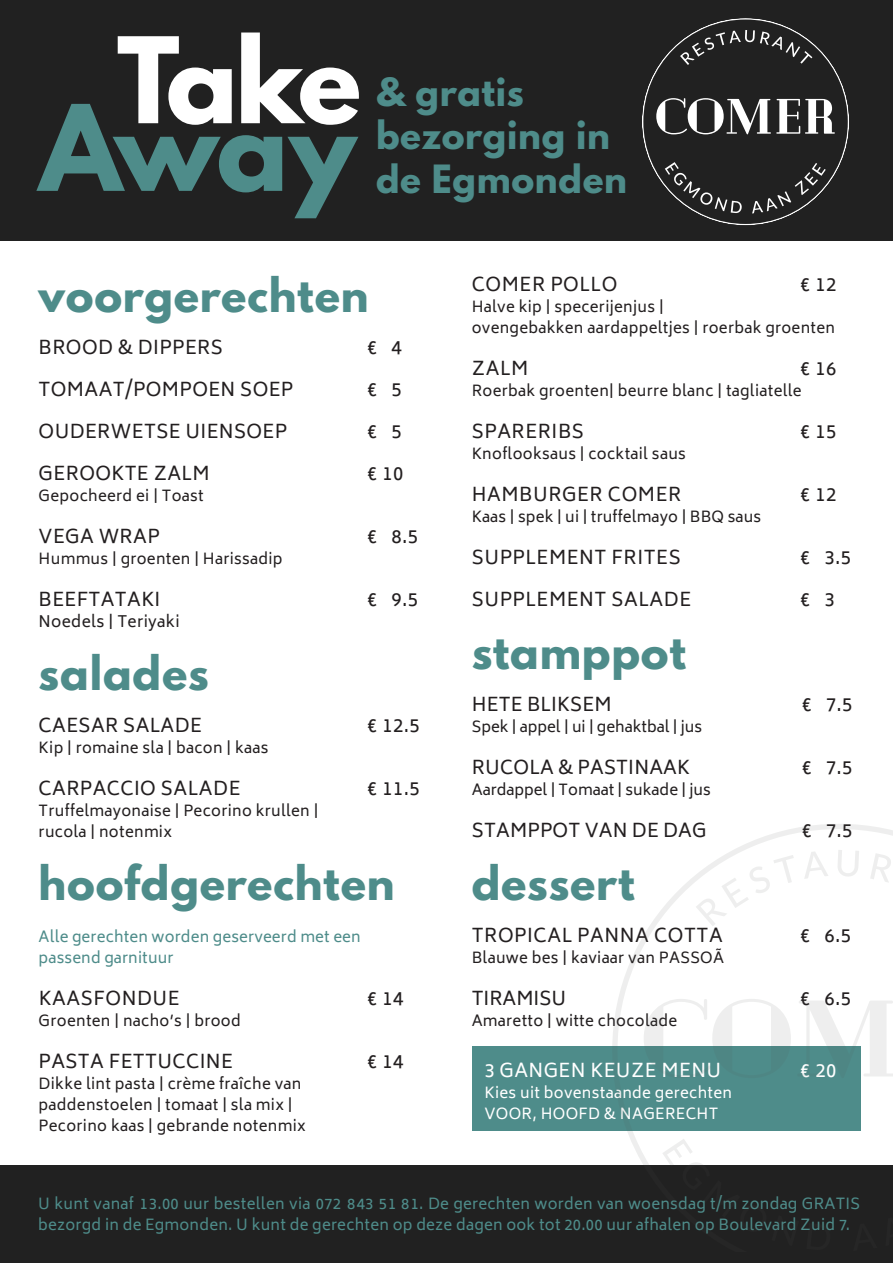
<style>
.page{position:relative;width:893px;height:1263px;background:#fff}
.page>*{position:absolute;margin:0;border:0;box-sizing:border-box;transform-origin:0 0}
.t1{font:700 105.45px "League Spartan";color:#fff}
.t2{font:700 105.45px "League Spartan";color:#4e8c8a}
.t3{font:700 42px "League Spartan";letter-spacing:.02em;color:#4e8c8a}
.t4{font:700 34.5px/43.5px "League Spartan";letter-spacing:.02em;color:#4e8c8a}
.t5{font:18.75px "Biryani";letter-spacing:.02em;color:#231f20}
.t6{font:18.75px "Biryani";letter-spacing:.02em;color:#fff}
.t7{font:18.75px "Biryani";color:#231f20}
.t8{font:15.6px "Biryani";letter-spacing:.02em;color:#231f20}
.t9{font:15px/21px "Biryani";letter-spacing:.02em;color:#231f20}
.t10{font:15px/21px "Biryani";letter-spacing:.015em;color:#4e8c8a}
.t11{font:15px "Biryani";color:#231f20}
.t12{font:15px/21px "Biryani";letter-spacing:.02em;color:#fff}
</style>
<div class="page">
<div style="left:472px;top:1047px;width:388px;height:84px;background:#4e8c8a"></div>
<div style="left:0;top:1165px;width:893px;height:98px;background:#212121"></div>
<div style="left:0;top:0;width:893px;height:240px;background:#212121"></div>
<svg style="left:642px;top:18px;width:207px;height:208px"></svg>
<svg style="left:612px;top:824px;width:281px;height:341px"></svg>
<h1 class="t1" style="left:117px;top:-2px;width:246px">Take</h1>
<h1 class="t2" style="left:39px;top:66px;width:319px">Away</h1>
<h3 class="t4" style="left:376px;top:69px;width:252px">&amp; gratis bezorging in de Egmonden</h3>
<h2 class="t3" style="left:39px;top:262px;width:331px">voorgerechten</h2>
<p class="t5" style="left:39px;top:336px;width:186px">BROOD &amp; DIPPERS</p>
<p class="t5" style="left:367px;top:336px;width:36px">€ 4</p>
<p class="t5" style="left:39px;top:378px;width:256px">TOMAAT/POMPOEN SOEP</p>
<p class="t5" style="left:367px;top:378px;width:36px">€ 5</p>
<p class="t5" style="left:39px;top:420px;width:250px">OUDERWETSE UIENSOEP</p>
<p class="t5" style="left:367px;top:420px;width:36px">€ 5</p>
<p class="t5" style="left:39px;top:462px;width:173px">GEROOKTE ZALM</p>
<p class="t5" style="left:367px;top:462px;width:38px">€ 10</p>
<p class="t9" style="left:39px;top:485px;width:167px">Gepocheerd ei | Toast</p>
<p class="t5" style="left:39px;top:525px;width:123px">VEGA WRAP</p>
<p class="t5" style="left:367px;top:525px;width:52px">€ 8.5</p>
<p class="t9" style="left:39px;top:548px;width:245px">Hummus | groenten | Harissadip</p>
<p class="t5" style="left:39px;top:588px;width:123px">BEEFTATAKI</p>
<p class="t5" style="left:367px;top:588px;width:52px">€ 9.5</p>
<p class="t8" style="left:39px;top:612px;width:142px">Noedels | Teriyaki</p>
<h2 class="t3" style="left:39px;top:640px;width:172px">salades</h2>
<p class="t5" style="left:39px;top:714px;width:165px">CAESAR SALADE</p>
<p class="t5" style="left:367px;top:714px;width:54px">€ 12.5</p>
<p class="t9" style="left:39px;top:737px;width:231px">Kip | romaine sla | bacon | kaas</p>
<p class="t5" style="left:39px;top:777px;width:203px">CARPACCIO SALADE</p>
<p class="t5" style="left:367px;top:777px;width:54px">€ 11.5</p>
<p class="t9" style="left:39px;top:800px;width:281px">Truffelmayonaise | Pecorino krullen | rucola | notenmix</p>
<h2 class="t3" style="left:39px;top:850px;width:357px">hoofdgerechten</h2>
<p class="t10" style="left:39px;top:926px;width:324px">Alle gerechten worden geserveerd met een passend garnituur</p>
<p class="t5" style="left:39px;top:987px;width:142px">KAASFONDUE</p>
<p class="t5" style="left:367px;top:987px;width:38px">€ 14</p>
<p class="t9" style="left:39px;top:1010px;width:204px">Groenten | nacho’s | brood</p>
<p class="t5" style="left:39px;top:1050px;width:196px">PASTA FETTUCCINE</p>
<p class="t5" style="left:367px;top:1050px;width:38px">€ 14</p>
<p class="t9" style="left:39px;top:1073px;width:269px">Dikke lint pasta | crème fraîche van paddenstoelen | tomaat | sla mix |<br>Pecorino kaas | gebrande notenmix</p>
<p class="t5" style="left:472px;top:273px;width:147px">COMER POLLO</p>
<p class="t5" style="left:800px;top:273px;width:38px">€ 12</p>
<p class="t9" style="left:472px;top:296px;width:365px">Halve kip | specerijenjus |<br>ovengebakken aardappeltjes | roerbak groenten</p>
<p class="t5" style="left:472px;top:357px;width:58px">ZALM</p>
<p class="t5" style="left:800px;top:357px;width:38px">€ 16</p>
<p class="t9" style="left:472px;top:380px;width:332px">Roerbak groenten| beurre blanc | tagliatelle</p>
<p class="t5" style="left:472px;top:420px;width:114px">SPARERIBS</p>
<p class="t5" style="left:800px;top:420px;width:38px">€ 15</p>
<p class="t9" style="left:472px;top:443px;width:216px">Knoflooksaus | cocktail saus</p>
<p class="t5" style="left:472px;top:483px;width:211px">HAMBURGER COMER</p>
<p class="t5" style="left:800px;top:483px;width:38px">€ 12</p>
<p class="t9" style="left:472px;top:506px;width:291px">Kaas | spek | ui | truffelmayo | BBQ saus</p>
<p class="t5" style="left:472px;top:546px;width:210px">SUPPLEMENT FRITES</p>
<p class="t5" style="left:800px;top:546px;width:52px">€ 3.5</p>
<p class="t5" style="left:472px;top:588px;width:221px">SUPPLEMENT SALADE</p>
<p class="t5" style="left:800px;top:588px;width:36px">€ 3</p>
<h2 class="t3" style="left:472px;top:619px;width:216px">stamppot</h2>
<p class="t5" style="left:472px;top:693px;width:142px">HETE BLIKSEM</p>
<p class="t5" style="left:802px;top:693px;width:52px">€ 7.5</p>
<p class="t11" style="left:472px;top:718px;width:232px">Spek | appel | ui | gehaktbal | jus</p>
<p class="t5" style="left:472px;top:756px;width:220px">RUCOLA &amp; PASTINAAK</p>
<p class="t5" style="left:802px;top:756px;width:52px">€ 7.5</p>
<p class="t11" style="left:472px;top:781px;width:241px">Aardappel | Tomaat | sukade | jus</p>
<p class="t5" style="left:472px;top:819px;width:236px">STAMPPOT VAN DE DAG</p>
<p class="t5" style="left:802px;top:819px;width:52px">€ 7.5</p>
<h2 class="t3" style="left:472px;top:850px;width:164px">dessert</h2>
<p class="t5" style="left:472px;top:924px;width:252px">TROPICAL PANNA COTTA</p>
<p class="t5" style="left:800px;top:924px;width:52px">€ 6.5</p>
<p class="t9" style="left:472px;top:947px;width:254px">Blauwe bes | kaviaar van PASSOÃ</p>
<p class="t7" style="left:472px;top:987px;width:96px">TIRAMISU</p>
<p class="t5" style="left:800px;top:987px;width:52px">€ 6.5</p>
<p class="t9" style="left:472px;top:1010px;width:207px">Amaretto | witte chocolade</p>
<p class="t6" style="left:484px;top:1059px;width:238px">3 GANGEN KEUZE MENU</p>
<p class="t6" style="left:800px;top:1059px;width:38px">€ 20</p>
<p class="t12" style="left:484px;top:1082px;width:249px">Kies uit bovenstaande gerechten<br>VOOR, HOOFD &amp; NAGERECHT</p>
<p class="t10" style="left:38px;top:1194px;width:823px">U kunt vanaf 13.00 uur bestellen via 072 843 51 81. De gerechten worden van woensdag t/m zondag GRATIS bezorgd in de Egmonden. U kunt de gerechten op deze dagen ook tot 20.00 uur afhalen op Boulevard Zuid 7.</p>
</div>
